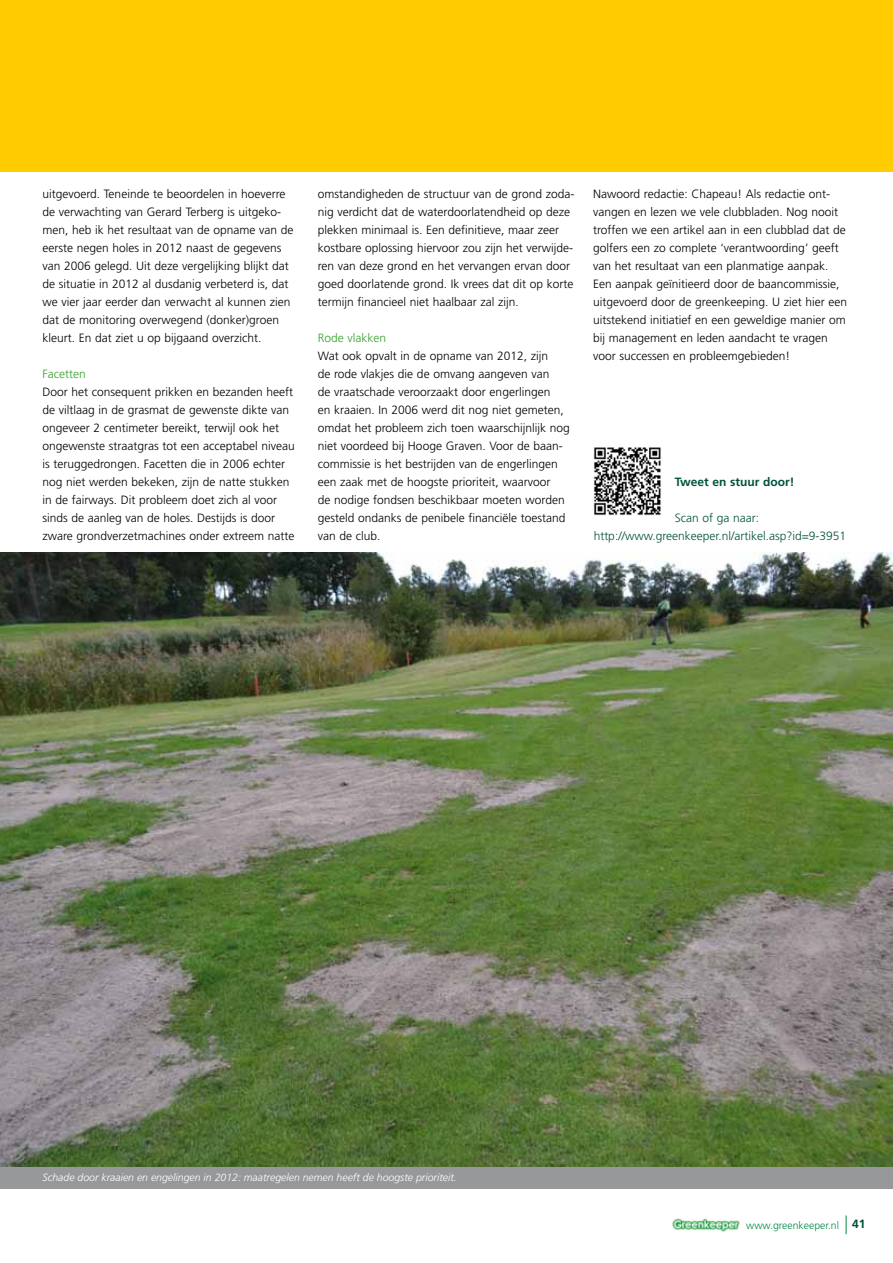
<style>
.page{position:relative;width:893px;height:1263px;background:#fff}
.page>*{position:absolute;margin:0;border:0;box-sizing:border-box;transform-origin:0 0}
.t1{font:300 12px/18px "Frutiger";color:#000}
.t2{font:300 12px/18px "Frutiger";color:#00523c;text-align:center}
.t3{font:300 12px "Frutiger";color:#35a32c}
.t4{font:700 12px "Frutiger";color:#00523c}
.t5{font:italic 300 10.5px "Frutiger";color:#fff}
.t6{font:300 10.5px "Frutiger";color:#008b45}
.s1{font-weight:700;font-size:12px;color:#00523c}
</style>
<div class="page">
<svg style="left:846px;top:1215px;width:1px;height:19px"></svg>
<img style="left:672px;top:1218px;width:68px;height:14px">
<div style="left:0;top:0;width:893px;height:171px;background:#fecc00"></div>
<img style="left:0;top:553px;width:893px;height:614px">
<div style="left:0;top:1167px;width:893px;height:21px;background:#97989a"></div>
<img style="left:593px;top:447px;width:68px;height:68px">
<p class="t1" style="left:43px;top:185px;width:252px">uitgevoerd. Teneinde te beoordelen in hoeverre de verwachting van Gerard Terberg is uitgeko&shy;men, heb ik het resultaat van de opname van de eerste negen holes in 2012 naast de gegevens van 2006 gelegd. Uit deze vergelijking blijkt dat de situatie in 2012 al dusdanig verbeterd is, dat we vier jaar eerder dan verwacht al kunnen zien dat de monitoring overwegend (donker)groen kleurt. En dat ziet u op bijgaand overzicht.</p>
<p class="t3" style="left:43px;top:367px;width:45px">Facetten</p>
<p class="t1" style="left:43px;top:383px;width:254px">Door het consequent prikken en bezanden heeft de viltlaag in de grasmat de gewenste dikte van ongeveer 2 centimeter bereikt, terwijl ook het ongewenste straatgras tot een acceptabel niveau is teruggedrongen. Facetten die in 2006 echter nog niet werden bekeken, zijn de natte stukken in de fairways. Dit probleem doet zich al voor sinds de aanleg van de holes. Destijds is door zware grondverzetmachines onder extreem natte</p>
<p class="t1" style="left:318px;top:185px;width:258px">omstandigheden de structuur van de grond zoda&shy;nig verdicht dat de waterdoorlatendheid op deze plekken minimaal is. Een definitieve, maar zeer kostbare oplossing hiervoor zou zijn het verwijde&shy;ren van deze grond en het vervangen ervan door goed doorlatende grond. Ik vrees dat dit op korte termijn financieel niet haalbaar zal zijn.</p>
<p class="t3" style="left:318px;top:331px;width:70px">Rode vlakken</p>
<p class="t1" style="left:318px;top:347px;width:253px">Wat ook opvalt in de opname van 2012, zijn<br>de rode vlakjes die de omvang aangeven van<br>de vraatschade veroorzaakt door engerlingen<br>en kraaien. In 2006 werd dit nog niet gemeten, omdat het probleem zich toen waarschijnlijk nog niet voordeed bij Hooge Graven. Voor de baan&shy;commissie is het bestrijden van de engerlingen een zaak met de hoogste prioriteit, waarvoor<br>de nodige fondsen beschikbaar moeten worden gesteld ondanks de penibele financiële toestand van de club.</p>
<p class="t1" style="left:593px;top:185px;width:255px">Nawoord redactie: Chapeau! Als redactie ont&shy;vangen en lezen we vele clubbladen. Nog nooit troffen we een artikel aan in een clubblad dat de golfers een zo complete ‘verantwoording’ geeft van het resultaat van een planmatige aanpak.<br>Een aanpak geïnitieerd door de baancommissie, uitgevoerd door de greenkeeping. U ziet hier een uitstekend initiatief en een geweldige manier om bij management en leden aandacht te vragen voor successen en probleemgebieden!</p>
<p class="t4" style="left:675px;top:475px;width:121px">Tweet en stuur door!</p>
<p class="t2" style="left:594px;top:509px;width:254px">Scan of ga naar: http://www.greenkeeper.nl/artikel.asp?id=9-3951</p>
<p class="t5" style="left:43px;top:1171px;width:416px">Schade door kraaien en engelingen in 2012: maatregelen nemen heeft de hoogste prioriteit.</p>
<p class="t6" style="left:746px;top:1219px;width:121px">www.greenkeeper.nl <span class="s1">41</span></p>
</div>
